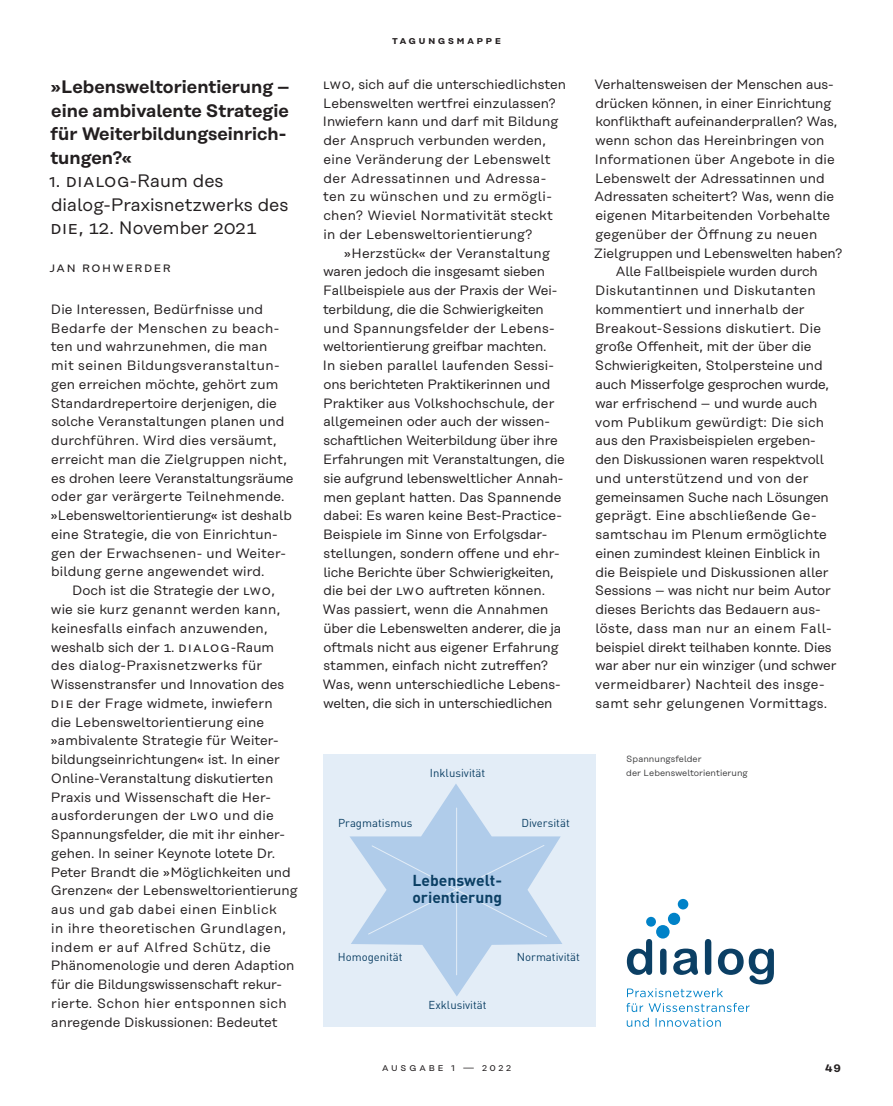
<style>
.page{position:relative;width:893px;height:1106px;background:#fff}
.page>*{position:absolute;margin:0;border:0;box-sizing:border-box;transform-origin:0 0}
.t1{font:600 18px/23.4px "Rational Text";color:#231f20}
.t2{font:18px/23.4px "Rational Text";color:#231f20}
.t3{font:700 15.6px/16.8px "DIN Pro";color:#0b3f64}
.t4{font:13.5px/18.8px "Rational Text";color:#231f20}
.t5{font:13.5px "Rational Text";letter-spacing:-.025em;color:#231f20}
.t6{font:13.5px "Rational Text";letter-spacing:.02em;color:#231f20}
.t7{font:13.5px "Rational Text";letter-spacing:.075em;color:#231f20}
.t8{font:600 13.5px "Rational Text";color:#231f20}
.t9{font:11.4px "DIN Pro";color:#0b3f64}
.t10{font:10.5px "Rational Text";letter-spacing:.22em;color:#231f20}
.t11{font:600 10.5px "Rational Text";letter-spacing:.22em;color:#231f20}
.t12{font:9px "Rational Text";letter-spacing:.005em;color:#3e3e3f}
</style>
<div class="page">
<div style="left:323px;top:754px;width:272px;height:272px;background:#e3edf7"></div>
<svg style="left:350px;top:784px;width:212px;height:212px"></svg>
<svg style="left:368px;top:807px;width:180px;height:168px"></svg>
<svg style="left:646px;top:916px;width:10px;height:10px"></svg>
<div style="left:656px;top:925px;width:14px;height:13px;background:#0082c8;border-radius:50%"></div>
<div style="left:668px;top:912px;width:12px;height:13px;background:#0082c8;border-radius:50%"></div>
<div style="left:678px;top:899px;width:10px;height:10px;background:#0082c8;border-radius:50%"></div>
<svg style="left:626px;top:939px;width:148px;height:87px"></svg>
<h1 class="t1" style="left:50px;top:75px;width:241px">»Lebensweltorientierung – eine ambivalente Strategie für Weiterbildungseinrich&shy;tungen?«</h1>
<h1 class="t2" style="left:49px;top:169px;width:28px">1. DIALOG</h1>
<h1 class="t2" style="left:50px;top:169px;width:240px;text-indent:80px">-Raum des dialog-Praxisnetzwerks des<br>DIE , 12. November 2021</h1>
<p class="t7" style="left:49px;top:259px;width:123px">Jan Rohwerder</p>
<p class="t4" style="left:51px;top:300px;width:214px">Die Interessen, Bedürfnisse und</p>
<p class="t4" style="left:51px;top:318px;width:230px">Bedarfe der Menschen zu beach-</p>
<p class="t4" style="left:51px;top:337px;width:218px">ten und wahrzunehmen, die man</p>
<p class="t4" style="left:51px;top:356px;width:230px">mit seinen Bildungsveranstaltun-</p>
<p class="t4" style="left:51px;top:375px;width:229px">gen erreichen möchte, gehört zum</p>
<p class="t4" style="left:51px;top:393px;width:228px">Standardrepertoire derjenigen, die</p>
<p class="t4" style="left:51px;top:412px;width:235px">solche Veranstaltungen planen und</p>
<p class="t4" style="left:51px;top:431px;width:227px">durchführen. Wird dies versäumt,</p>
<p class="t4" style="left:51px;top:450px;width:237px">erreicht man die Zielgruppen nicht,</p>
<p class="t4" style="left:51px;top:468px;width:244px">es drohen leere Veranstaltungsräume</p>
<p class="t4" style="left:51px;top:487px;width:235px">oder gar verärgerte Teilnehmende.</p>
<p class="t4" style="left:50px;top:506px;width:243px">»Lebensweltorientierung« ist deshalb</p>
<p class="t4" style="left:51px;top:525px;width:228px">eine Strategie, die von Einrichtun-</p>
<p class="t4" style="left:51px;top:543px;width:236px">gen der Erwachsenen- und Weiter-</p>
<p class="t4" style="left:51px;top:562px;width:215px">bildung gerne angewendet wird.</p>
<p class="t4" style="left:72px;top:581px;width:181px">Doch ist die Strategie der LWO</p>
<p class="t4" style="left:51px;top:581px;width:231px;text-indent:220px">, wie sie kurz genannt werden kann, keinesfalls einfach anzuwenden, weshalb sich der 1. DIALOG</p>
<p class="t4" style="left:50px;top:637px;width:235px;text-indent:180px">-Raum des dialog-Praxisnetzwerks für<br>Wissenstransfer und Innovation des<br>DIE</p>
<p class="t4" style="left:50px;top:693px;width:231px;text-indent:28px">der Frage widmete, inwiefern die Lebensweltorientierung eine »ambivalente Strategie für Weiter&shy;bildungseinrichtungen« ist. In einer Online-Veranstaltung diskutierten Praxis und Wissenschaft die Her&shy;ausforderungen der LWO</p>
<p class="t4" style="left:51px;top:806px;width:248px;text-indent:173px">und die Spannungsfelder, die mit ihr einher&shy;gehen. In seiner Keynote lotete Dr.<br>Peter Brandt die »Möglichkeiten und Grenzen« der Lebensweltorientierung aus und gab dabei einen Einblick<br>in ihre theoretischen Grundlagen, indem er auf Alfred Schütz, die Phänomenologie und deren Adaption für die Bildungswissenschaft rekur&shy;rierte. Schon hier entsponnen sich anregende Diskussionen: Bedeutet</p>
<p class="t11" style="left:392px;top:34px;width:110px">Tagungsmappe</p>
<p class="t4" style="left:323px;top:75px;width:245px;text-indent:28px">, sich auf die unterschiedlichsten Lebenswelten wertfrei einzulassen?<br>Inwiefern kann und darf mit Bildung der Anspruch verbunden werden, eine Veränderung der Lebenswelt der Adressatinnen und Adressa&shy;ten zu wünschen und zu ermögli&shy;chen? Wieviel Normativität steckt in der Lebensweltorientierung?</p>
<p class="t4" style="left:323px;top:243px;width:243px;text-indent:21px">»Herzstück« der Veranstaltung waren jedoch die insgesamt sieben Fallbeispiele aus der Praxis der Wei&shy;terbildung, die die Schwierigkeiten und Spannungsfelder der Lebens&shy;weltorientierung greifbar machten.<br>In sieben parallel laufenden Sessi&shy;ons berichteten Praktikerinnen und Praktiker aus Volkshochschule, der allgemeinen oder auch der wissen&shy;schaftlichen Weiterbildung über ihre Erfahrungen mit Veranstaltungen, die sie aufgrund lebensweltlicher Annah&shy;men geplant hatten. Das Spannende dabei: Es waren keine Best-Practice-Beispiele im Sinne von Erfolgsdar&shy;stellungen, sondern offene und ehr&shy;liche Berichte über Schwierigkeiten, die bei der LWO</p>
<p class="t4" style="left:323px;top:75px;width:10px">LWO</p>
<p class="t4" style="left:323px;top:581px;width:240px;text-indent:106px">auftreten können.<br>Was passiert, wenn die Annahmen über die Lebenswelten anderer, die ja oftmals nicht aus eigener Erfahrung stammen, einfach nicht zutreffen?<br>Was, wenn unterschiedliche Lebens&shy;welten, die sich in unterschiedlichen</p>
<p class="t4" style="left:594px;top:75px;width:241px">Verhaltensweisen der Menschen aus-</p>
<p class="t4" style="left:595px;top:93px;width:237px">drücken können, in einer Einrichtung</p>
<p class="t5" style="left:595px;top:114px;width:243px">konflikthaft aufeinanderprallen? Was,</p>
<p class="t4" style="left:596px;top:131px;width:231px">wenn schon das Hereinbringen von</p>
<p class="t4" style="left:595px;top:150px;width:241px">Informationen über Angebote in die</p>
<p class="t4" style="left:595px;top:168px;width:231px">Lebenswelt der Adressatinnen und</p>
<p class="t4" style="left:594px;top:187px;width:242px">Adressaten scheitert? Was, wenn die</p>
<p class="t4" style="left:595px;top:206px;width:236px">eigenen Mitarbeitenden Vorbehalte</p>
<p class="t4" style="left:595px;top:225px;width:224px">gegenüber der Öffnung zu neuen</p>
<p class="t4" style="left:594px;top:243px;width:250px">Zielgruppen und Lebenswelten haben?</p>
<p class="t4" style="left:615px;top:262px;width:204px">Alle Fallbeispiele wurden durch</p>
<p class="t4" style="left:595px;top:281px;width:222px">Diskutantinnen und Diskutanten</p>
<p class="t4" style="left:595px;top:300px;width:211px">kommentiert und innerhalb der</p>
<p class="t4" style="left:595px;top:318px;width:227px">Breakout-Sessions diskutiert. Die</p>
<p class="t4" style="left:595px;top:337px;width:218px">große Offenheit, mit der über die</p>
<p class="t4" style="left:595px;top:356px;width:229px">Schwierigkeiten, Stolpersteine und</p>
<p class="t4" style="left:595px;top:375px;width:235px">auch Misserfolge gesprochen wurde,</p>
<p class="t4" style="left:595px;top:393px;width:223px">war erfrischend – und wurde auch</p>
<p class="t4" style="left:595px;top:412px;width:230px">vom Publikum gewürdigt: Die sich</p>
<p class="t4" style="left:595px;top:431px;width:222px">aus den Praxisbeispielen ergeben-</p>
<p class="t4" style="left:595px;top:450px;width:230px">den Diskussionen waren respektvoll</p>
<p class="t4" style="left:595px;top:468px;width:215px">und unterstützend und von der</p>
<p class="t4" style="left:595px;top:487px;width:235px">gemeinsamen Suche nach Lösungen</p>
<p class="t6" style="left:595px;top:508px;width:223px">geprägt. Eine abschließende Ge-</p>
<p class="t4" style="left:596px;top:525px;width:233px">samtschau im Plenum ermöglichte</p>
<p class="t4" style="left:595px;top:543px;width:226px">einen zumindest kleinen Einblick in</p>
<p class="t4" style="left:595px;top:562px;width:235px">die Beispiele und Diskussionen aller</p>
<p class="t4" style="left:595px;top:581px;width:238px">Sessions – was nicht nur beim Autor</p>
<p class="t4" style="left:595px;top:600px;width:225px">dieses Berichts das Bedauern aus-</p>
<p class="t4" style="left:595px;top:618px;width:238px">löste, dass man nur an einem Fall-</p>
<p class="t4" style="left:595px;top:637px;width:238px">beispiel direkt teilhaben konnte. Dies</p>
<p class="t4" style="left:596px;top:656px;width:242px">war aber nur ein winziger (und schwer</p>
<p class="t4" style="left:595px;top:675px;width:231px">vermeidbarer) Nachteil des insge-</p>
<p class="t4" style="left:596px;top:693px;width:233px">samt sehr gelungenen Vormittags.</p>
<p class="t12" style="left:626px;top:754px;width:77px">Spannungsfelder</p>
<p class="t9" style="left:338px;top:815px;width:76px">Pragmatismus</p>
<p class="t9" style="left:430px;top:765px;width:57px">Inklusivität</p>
<p class="t12" style="left:626px;top:767px;width:123px">der Lebensweltorientierung</p>
<p class="t9" style="left:521px;top:815px;width:50px">Diversität</p>
<p class="t3" style="left:412px;top:871px;width:91px">Lebenswelt&shy;orientierung</p>
<p class="t9" style="left:338px;top:949px;width:66px">Homogenität</p>
<p class="t9" style="left:429px;top:997px;width:59px">Exklusivität</p>
<p class="t9" style="left:517px;top:949px;width:65px">Normativität</p>
<p class="t10" style="left:382px;top:1060px;width:131px">ausgabe 1 — 2022</p>
<p class="t8" style="left:825px;top:1059px;width:18px">49</p>
</div>
